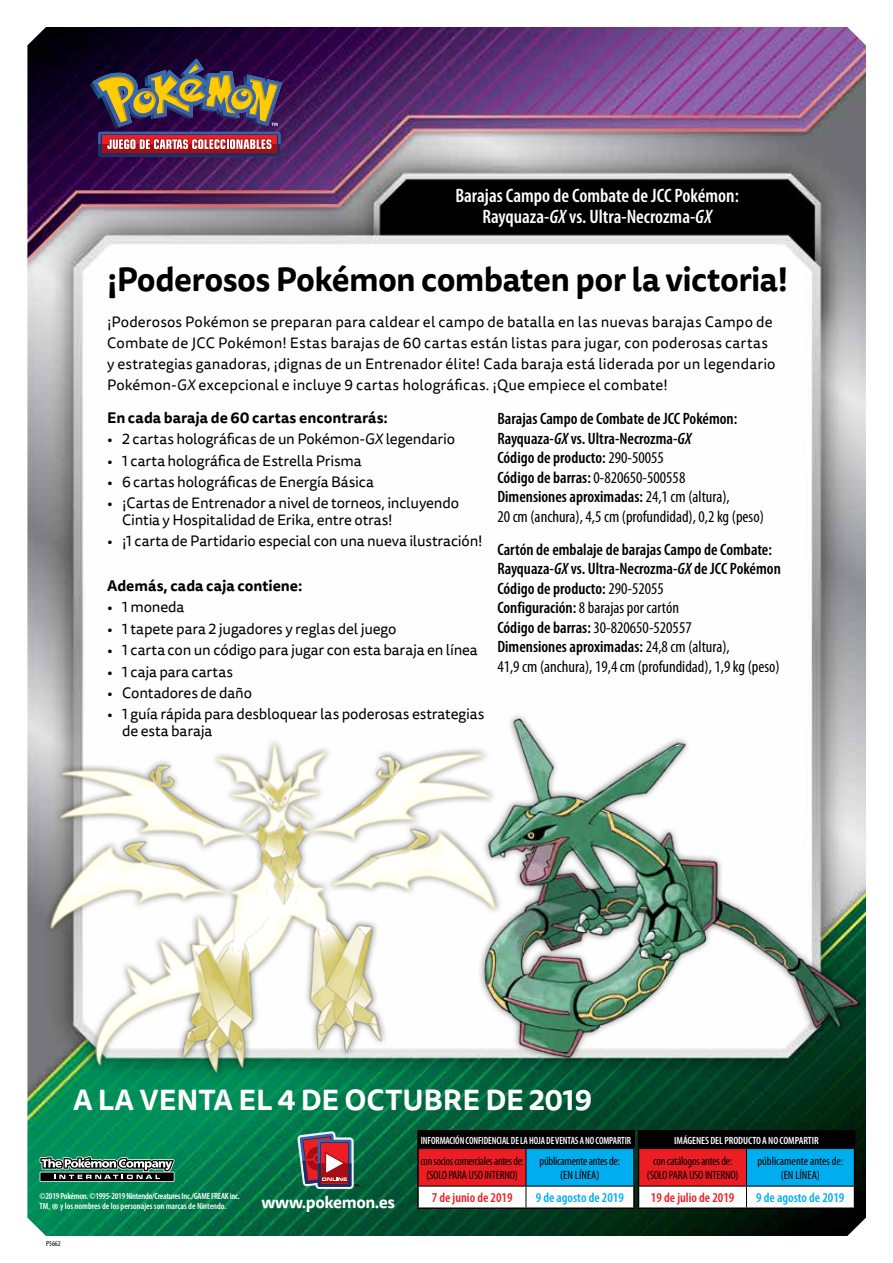
<style>
.page{position:relative;width:893px;height:1263px;background:#fff}
.page>*{position:absolute;margin:0;border:0;box-sizing:border-box;transform-origin:0 0}
.t1{font:700 33px "Tisa Sans Pro";letter-spacing:-.02em;color:#000}
.t2{font:700 28.5px "Tisa Sans Pro";color:#fff}
.t3{font:600 condensed 19.5px/21px "Myriad Pro";color:#fff;text-align:center}
.t4{font:600 condensed 16.5px/19.5px "Myriad Pro";color:#000}
.t5{font:700 16.5px "Tisa Sans Pro";letter-spacing:-.025em;color:#fff}
.t6{font:15px/21px "Tisa Sans Pro";color:#000}
.t7{font:700 15px "Tisa Sans Pro";color:#000}
.t8{font:600 condensed 13.5px "Myriad Pro";color:#00aeef}
.t9{font:600 condensed 13.5px "Myriad Pro";color:#ed1d24}
.t10{font:condensed 12px/14.4px "Myriad Pro";letter-spacing:-.02em;color:#000;text-align:center}
.t11{font:condensed 12px/14.4px "Myriad Pro";letter-spacing:-.02em;color:#000;text-align:center;scale:.96 1}
.t12{font:condensed 12px/14.4px "Myriad Pro";color:#000;text-align:center}
.t13{font:600 condensed 10.5px "Myriad Pro";letter-spacing:-.01em;color:#fff;scale:.92 1}
.t14{font:600 condensed 10.5px "Myriad Pro";letter-spacing:-.01em;color:#fff}
.t15{font:600 condensed 9px/9.8px "Myriad Pro";letter-spacing:-.025em;color:#fff}
.t16{font:condensed 7.5px "Myriad Pro";color:#000}
.s1{font-style:italic}
.s2{font-weight:400}
.s3{font-size:18px}
</style>
<div class="page">
<img style="left:27px;top:27px;width:839px;height:1209px">
<img style="left:457px;top:705px;width:409px;height:359px">
<div style="left:44px;top:736px;width:459px;height:343px;background:#000;opacity:.55"></div>
<img style="left:46px;top:731px;width:455px;height:341px">
<svg style="left:90px;top:58px;width:192px;height:99px;background:#6b4d53"></svg>
<svg style="left:40px;top:1156px;width:135px;height:26px;background:#587268"></svg>
<svg style="left:297px;top:1131px;width:62px;height:58px;background:#875b63"></svg>
<div style="left:638px;top:1131px;width:216px;height:17px;background:#000"></div>
<div style="left:638px;top:1148px;width:108px;height:38px;background:#ed1d24"></div>
<div style="left:746px;top:1148px;width:108px;height:38px;background:#00aeef"></div>
<hr style="left:746px;top:1207px;width:109px;height:2px;background:#000">
<hr style="left:638px;top:1130px;width:108px;height:1px;background:#000">
<hr style="left:746px;top:1130px;width:109px;height:1px;background:#000">
<svg style="left:854px;top:1131px;width:1px;height:17px"></svg>
<hr style="left:638px;top:1148px;width:1px;height:38px;background:#000">
<hr style="left:854px;top:1148px;width:1px;height:38px;background:#000">
<hr style="left:639px;top:1148px;width:107px;height:1px;background:#000">
<hr style="left:746px;top:1148px;width:108px;height:1px;background:#000">
<hr style="left:746px;top:1149px;width:1px;height:37px;background:#000">
<hr style="left:638px;top:1207px;width:108px;height:2px;background:#000">
<div style="left:418px;top:1131px;width:216px;height:17px;background:#000"></div>
<div style="left:418px;top:1148px;width:108px;height:38px;background:#ed1d24"></div>
<div style="left:526px;top:1148px;width:108px;height:38px;background:#00aeef"></div>
<hr style="left:526px;top:1207px;width:109px;height:2px;background:#000">
<hr style="left:417px;top:1130px;width:109px;height:1px;background:#000">
<svg style="left:417px;top:1131px;width:1px;height:17px"></svg>
<hr style="left:526px;top:1130px;width:109px;height:1px;background:#000">
<svg style="left:634px;top:1131px;width:4px;height:17px"></svg>
<hr style="left:417px;top:1148px;width:2px;height:38px;background:#000">
<hr style="left:633px;top:1148px;width:2px;height:38px;background:#000">
<hr style="left:419px;top:1148px;width:107px;height:1px;background:#000">
<hr style="left:526px;top:1148px;width:107px;height:1px;background:#000">
<hr style="left:526px;top:1149px;width:1px;height:37px;background:#000">
<svg style="left:419px;top:1186px;width:436px;height:22px"></svg>
<hr style="left:417px;top:1186px;width:2px;height:21px;background:#000">
<hr style="left:417px;top:1207px;width:109px;height:2px;background:#000">
<h3 class="t3" style="left:455px;top:185px;width:285px">Barajas Campo de Combate de JCC Pokémon:<br>Rayquaza-<span class="s1">GX</span> vs. Ultra-Necrozma-<span class="s1">GX</span></h3>
<h1 class="t1" style="left:107px;top:255px;width:682px">¡Poderosos Pokémon combaten por la victoria!</h1>
<p class="t6" style="left:107px;top:311px;width:670px">¡Poderosos Pokémon se preparan para caldear el campo de batalla en las nuevas barajas Campo de Combate de JCC Pokémon! Estas barajas de 60 cartas están listas para jugar, con poderosas cartas y estrategias ganadoras, ¡dignas de un Entrenador élite! Cada baraja está liderada por un legendario Pokémon-<span class="s1">GX</span> excepcional e incluye 9 cartas holográficas. ¡Que empiece el combate!</p>
<p class="t7" style="left:107px;top:406px;width:282px">En cada baraja de 60 cartas encontrarás:</p>
<p class="t6" style="left:107px;top:429px;width:349px">• 2 cartas holográficas de un Pokémon-<span class="s1">GX</span> legendario</p>
<p class="t6" style="left:107px;top:450px;width:256px">• 1 carta holográfica de Estrella Prisma</p>
<p class="t6" style="left:107px;top:472px;width:268px">• 6 cartas holográficas de Energía Básica</p>
<p class="t6" style="left:122px;top:495px;width:338px;line-height:16.5px;text-indent:-15px">• ¡Cartas de Entrenador a nivel de torneos, incluyendo<br>Cintia y Hospitalidad de Erika, entre otras!</p>
<p class="t6" style="left:107px;top:531px;width:377px">• ¡1 carta de Partidario especial con una nueva ilustración!</p>
<p class="t7" style="left:107px;top:575px;width:197px">Además, cada caja contiene:</p>
<p class="t6" style="left:107px;top:597px;width:79px">• 1 moneda</p>
<p class="t6" style="left:107px;top:618px;width:291px">• 1 tapete para 2 jugadores y reglas del juego</p>
<p class="t6" style="left:107px;top:640px;width:372px">• 1 carta con un código para jugar con esta baraja en línea</p>
<p class="t6" style="left:107px;top:661px;width:127px">• 1 caja para cartas</p>
<p class="t6" style="left:107px;top:683px;width:146px">• Contadores de daño</p>
<p class="t6" style="left:122px;top:706px;width:364px;line-height:16.5px;text-indent:-15px">• 1 guía rápida para desbloquear las poderosas estrategias de esta baraja</p>
<p class="t4" style="left:497px;top:409px;width:268px">Barajas Campo de Combate de JCC Pokémon:<br>Rayquaza-<span class="s1">GX</span> vs. Ultra-Necrozma-<span class="s1">GX<br></span>Código de producto: <span class="s2">290-50055<br></span>Código de barras: <span class="s2">0-820650-500558<br></span>Dimensiones aproximadas: <span class="s2">24,1 cm (altura),<br>20 cm (anchura), 4,5 cm (profundidad), 0,2 kg (peso)</span></p>
<p class="t4" style="left:497px;top:540px;width:285px">Cartón de embalaje de barajas Campo de Combate:<br>Rayquaza-<span class="s1">GX</span> vs. Ultra-Necrozma-<span class="s1">GX</span> de JCC Pokémon Código de producto: <span class="s2">290-52055<br></span>Configuración: <span class="s2">8 barajas por cartón<br></span>Código de barras: <span class="s2">30-820650-520557<br></span>Dimensiones aproximadas: <span class="s2">24,8 cm (altura),<br>41,9 cm (anchura), 19,4 cm (profundidad), 1,9 kg (peso)</span></p>
<h2 class="t2" style="left:73px;top:1079px;width:521px">A LA VENTA EL 4 DE OCTUBRE DE 2019</h2>
<p class="t15" style="left:40px;top:1191px;width:202px">©2019 Pokémon. ©1995-2019 Nintendo/Creatures Inc./GAME FREAK inc.<br>TM, <span class="s3">®</span> y los nombres de los personajes son marcas de Nintendo.</p>
<p class="t16" style="left:46px;top:1240px;width:16px">P5662</p>
<p class="t5" style="left:262px;top:1190px;width:135px">www.pokemon.es</p>
<p class="t13" style="left:421px;top:1134px;width:230px">INFORMACIÓN CONFIDENCIAL DE LA HOJA DE VENTAS A NO COMPARTIR</p>
<p class="t11" style="left:420px;top:1154px;width:109px">con socios comerciales antes de: (SOLO PARA USO INTERNO)</p>
<p class="t10" style="left:540px;top:1154px;width:82px">públicamente antes de: (EN LÍNEA)</p>
<p class="t9" style="left:432px;top:1190px;width:82px">7 de junio de 2019</p>
<p class="t8" style="left:536px;top:1190px;width:90px">9 de agosto de 2019</p>
<p class="t14" style="left:674px;top:1134px;width:146px">IMÁGENES DEL PRODUCTO A NO COMPARTIR</p>
<p class="t10" style="left:647px;top:1154px;width:93px">con catálogos antes de: (SOLO PARA USO INTERNO)</p>
<p class="t12" style="left:757px;top:1154px;width:87px">públicamente antes de: (EN LÍNEA)</p>
<p class="t9" style="left:651px;top:1190px;width:85px">19 de julio de 2019</p>
<p class="t8" style="left:756px;top:1190px;width:90px">9 de agosto de 2019</p>
</div>
